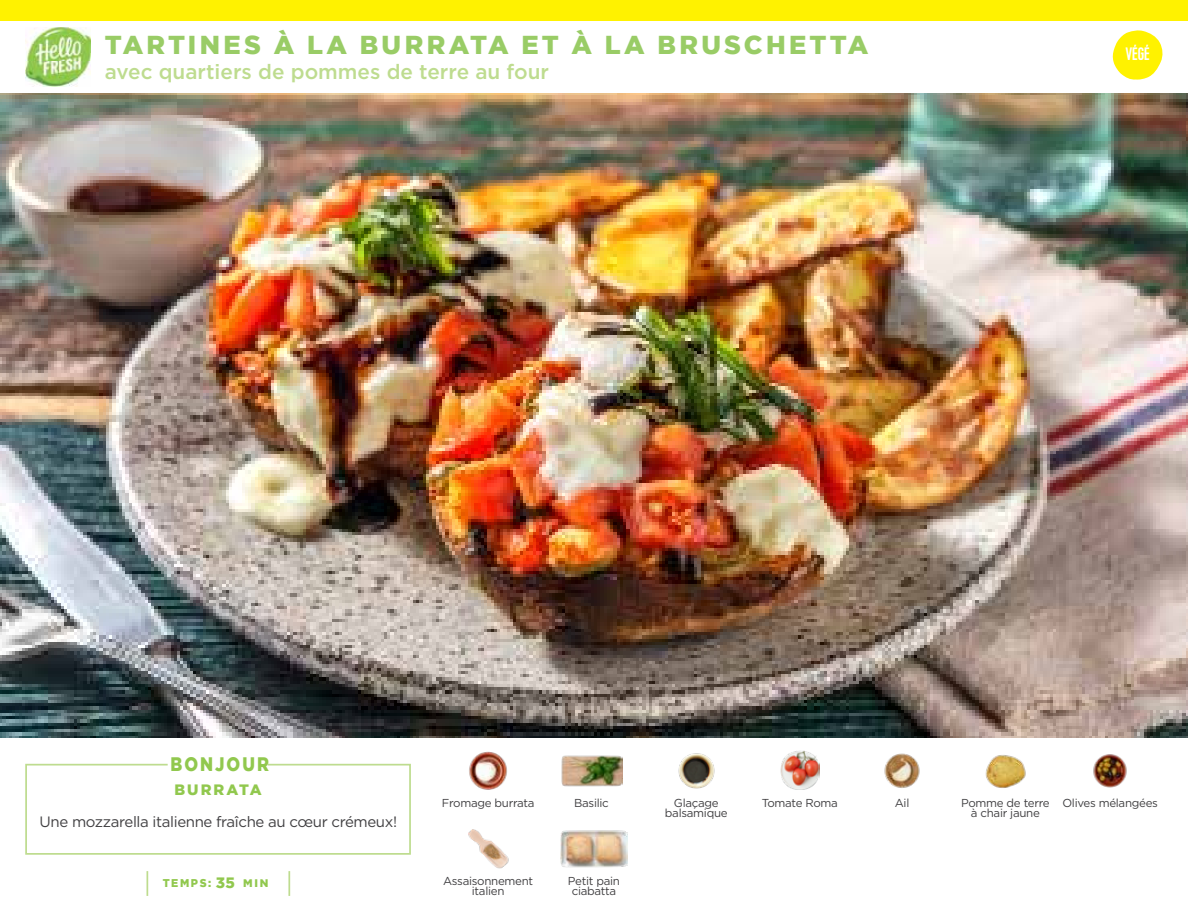
<style>
.page{position:relative;width:1188px;height:918px;background:#fff}
.page>*{position:absolute;margin:0;border:0;box-sizing:border-box;transform-origin:0 0}
.t1{font:900 25.8px "Gotham";letter-spacing:.125em;color:#9c6}
.t2{font:500 20.7px "Gotham";color:#bedc8f}
.t3{font:900 19.5px "Gotham";letter-spacing:.125em;color:#91c84e;scale:.85 1}
.t4{font:18px "Kapra";color:#fff}
.t5{font:15px "Gotham";letter-spacing:-.025em;color:#414042}
.t6{font:900 15px "Gotham";letter-spacing:.14em;color:#91c84e}
.t7{font:11.55px/10.5px "Gotham";letter-spacing:-.025em;color:#414042;text-align:center}
.t8{font:900 11.25px "Gotham";letter-spacing:.145em;color:#91c84e;scale:.95 1}
.s1{font-size:15px}
.s2{font-size:10.95px}
</style>
<div class="page">
<img style="left:0;top:93px;width:1188px;height:644px">
<svg style="left:25px;top:763px;width:386px;height:92px"></svg>
<svg style="left:1112px;top:30px;width:51px;height:50px"></svg>
<div style="left:1120px;top:47px;width:35px;height:16px;background:#fff200"></div>
<div style="left:0;top:0;width:1188px;height:21px;background:#fff200"></div>
<img style="left:469px;top:751px;width:38px;height:39px">
<img style="left:561px;top:755px;width:61px;height:32px">
<img style="left:468px;top:829px;width:41px;height:39px">
<img style="left:561px;top:830px;width:66px;height:37px">
<img style="left:678px;top:753px;width:37px;height:36px">
<img style="left:780px;top:751px;width:39px;height:39px">
<img style="left:884px;top:753px;width:36px;height:35px">
<img style="left:985px;top:755px;width:41px;height:33px">
<img style="left:1093px;top:754px;width:34px;height:34px">
<svg style="left:147px;top:871px;width:1px;height:25px"></svg>
<hr style="left:288px;top:871px;width:2px;height:25px;background:#bedc8f">
<img style="left:26px;top:27px;width:65px;height:60px">
<h1 class="t1" style="left:105px;top:30px;width:765px">TARTINES À LA BURRATA ET À LA BRUSCHETTA</h1>
<h2 class="t2" style="left:105px;top:58px;width:446px">avec quartiers de pommes de terre au four</h2>
<h3 class="t4" style="left:1125px;top:43px;width:26px">VÉGÉ</h3>
<h3 class="t3" style="left:171px;top:752px;width:118px">BONJOUR</h3>
<p class="t6" style="left:174px;top:781px;width:89px">BURRATA</p>
<p class="t5" style="left:40px;top:812px;width:359px">Une mozzarella italienne fraîche au cœur crémeux!</p>
<p class="t8" style="left:163px;top:877px;width:113px">TEMPS: <span class="s1">35</span> <span class="s2">MIN</span></p>
<p class="t7" style="left:442px;top:797px;width:94px">Fromage burrata</p>
<p class="t7" style="left:443px;top:875px;width:92px">Assaisonnement italien</p>
<p class="t7" style="left:665px;top:797px;width:64px">Glaçage balsamique</p>
<p class="t7" style="left:895px;top:797px;width:16px">Ail</p>
<p class="t7" style="left:961px;top:797px;width:90px">Pomme de terre à chair jaune</p>
<p class="t7" style="left:1062px;top:797px;width:97px">Olives mélangées</p>
<p class="t7" style="left:574px;top:797px;width:36px">Basilic</p>
<p class="t7" style="left:762px;top:797px;width:78px">Tomate Roma</p>
<p class="t7" style="left:568px;top:875px;width:54px">Petit pain ciabatta</p>
</div>
